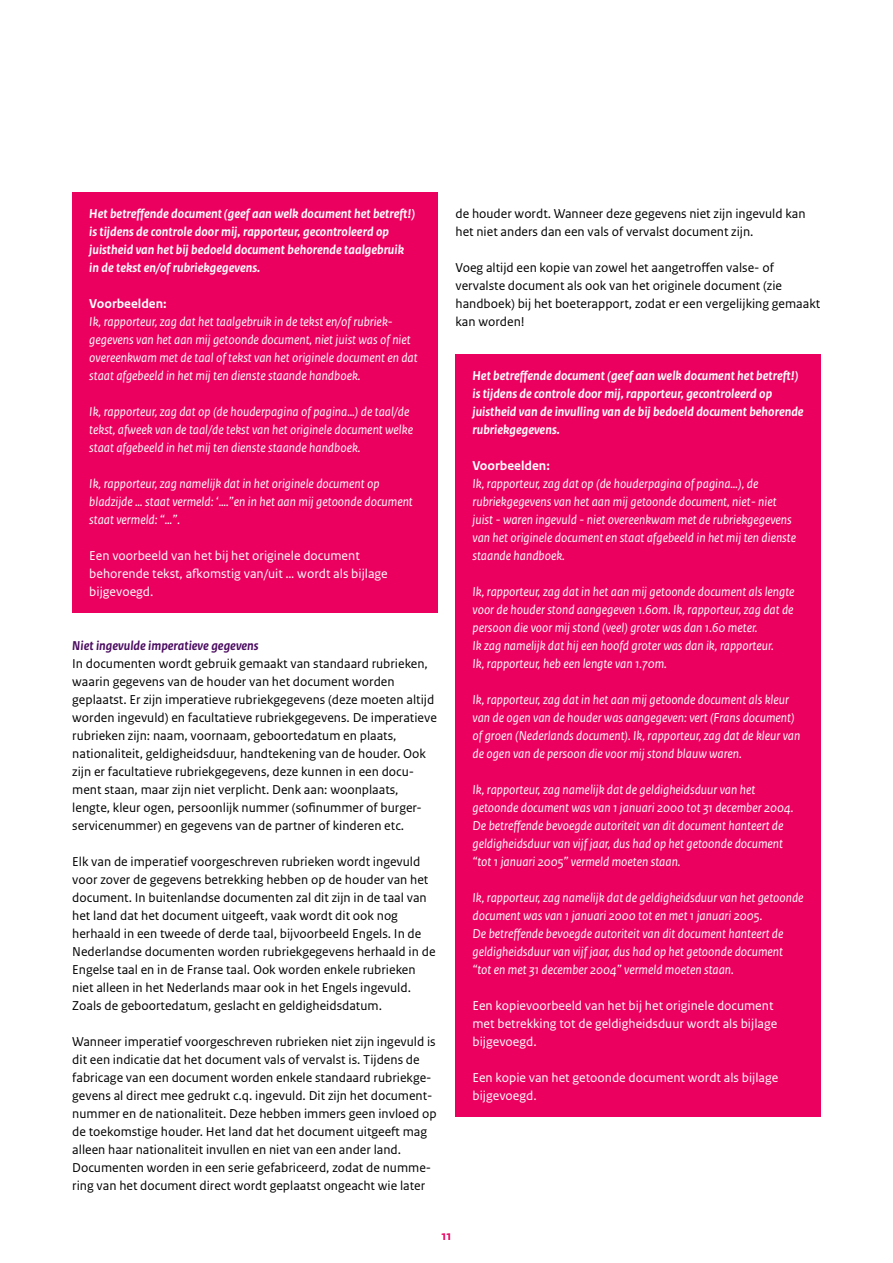
<style>
.page{position:relative;width:893px;height:1263px;background:#fff}
.page>*{position:absolute;margin:0;border:0;box-sizing:border-box;transform-origin:0 0}
.P_Kader_Blok_Kop_spacebefore_4mm{font:italic 13.5px/18px "Rijksoverheid Sans Text";color:#fff}
.P_Broodtekst_Sans_Witruimte{font:13.5px/18px "Rijksoverheid Sans Text";color:#000}
.P_Broodtekst_Sans{font:13.5px/18px "Rijksoverheid Sans Text";color:#000}
.P_Kader_Blok_Kop{font:italic 700 13.5px/18px "Rijksoverheid Sans Text";color:#fff}
.P_Kader_Blok_Kop_spacebefore_4mm-2{font:13.5px/18px "Rijksoverheid Sans Text";color:#fff}
.P_Tussenkop_Sans{font:italic 700 13.5px "Rijksoverheid Sans Text";color:#4b0c61}
.t1{font:700 13.5px "Rijksoverheid Sans Text";color:#ec005f}
.s1{font-weight:700;font-style:normal}
</style>
<div class="page">
<div style="left:72px;top:192px;width:365px;height:97px;background:#ec005f"></div>
<div style="left:72px;top:282px;width:365px;height:331px;background:#ec005f"></div>
<div style="left:455px;top:354px;width:366px;height:97px;background:#ec005f"></div>
<div style="left:455px;top:444px;width:366px;height:673px;background:#ec005f"></div>
<p class="P_Kader_Blok_Kop" style="left:89px;top:205px;width:327px">Het betreffende document (geef aan welk document het betreft!) is tijdens de controle door mij, rapporteur, gecontroleerd op juistheid van het bij bedoeld document behorende taalgebruik in de tekst en/of rubriekgegevens.</p>
<p class="P_Kader_Blok_Kop_spacebefore_4mm" style="left:89px;top:295px;width:330px"><span class="s1">Voorbeelden:<br></span>Ik, rapporteur, zag dat het taalgebruik in de tekst en/of rubriek&shy;gegevens van het aan mij getoonde document, niet juist was of niet overeenkwam met de taal of tekst van het originele document en dat staat afgebeeld in het mij ten dienste staande handboek.</p>
<p class="P_Kader_Blok_Kop_spacebefore_4mm" style="left:89px;top:403px;width:325px">Ik, rapporteur, zag dat op (de houderpagina of pagina…) de taal/de tekst, afweek van de taal/de tekst van het originele document welke staat afgebeeld in het mij ten dienste staande handboek.</p>
<p class="P_Kader_Blok_Kop_spacebefore_4mm" style="left:89px;top:475px;width:325px">Ik, rapporteur, zag namelijk dat in het originele document op bladzijde … staat vermeld: ‘….”en in het aan mij getoonde document staat vermeld: “…”.</p>
<p class="P_Kader_Blok_Kop_spacebefore_4mm-2" style="left:89px;top:547px;width:300px">Een voorbeeld van het bij het originele document behorende tekst, afkomstig van/uit … wordt als bijlage bijgevoegd.</p>
<p class="P_Tussenkop_Sans" style="left:72px;top:638px;width:188px">Niet ingevulde imperatieve gegevens</p>
<p class="P_Broodtekst_Sans" style="left:72px;top:655px;width:366px">In documenten wordt gebruik gemaakt van standaard rubrieken, waarin gegevens van de houder van het document worden geplaatst. Er zijn imperatieve rubriekgegevens (deze moeten altijd worden ingevuld) en facultatieve rubriekgegevens. De imperatieve rubrieken zijn: naam, voornaam, geboortedatum en plaats, nationaliteit, geldigheidsduur, handtekening van de houder. Ook zijn er facultatieve rubriekgegevens, deze kunnen in een docu&shy;ment staan, maar zijn niet verplicht. Denk aan: woonplaats, lengte, kleur ogen, persoonlijk nummer (sofinummer of burger&shy;servicenummer) en gegevens van de partner of kinderen etc.</p>
<p class="P_Broodtekst_Sans_Witruimte" style="left:72px;top:853px;width:365px">Elk van de imperatief voorgeschreven rubrieken wordt ingevuld voor zover de gegevens betrekking hebben op de houder van het document. In buitenlandse documenten zal dit zijn in de taal van het land dat het document uitgeeft, vaak wordt dit ook nog herhaald in een tweede of derde taal, bijvoorbeeld Engels. In de Nederlandse documenten worden rubriekgegevens herhaald in de Engelse taal en in de Franse taal. Ook worden enkele rubrieken niet alleen in het Nederlands maar ook in het Engels ingevuld.<br>Zoals de geboortedatum, geslacht en geldigheidsdatum.</p>
<p class="P_Broodtekst_Sans_Witruimte" style="left:72px;top:1033px;width:366px">Wanneer imperatief voorgeschreven rubrieken niet zijn ingevuld is dit een indicatie dat het document vals of vervalst is. Tijdens de fabricage van een document worden enkele standaard rubriekge&shy;gevens al direct mee gedrukt c.q. ingevuld. Dit zijn het document&shy;nummer en de nationaliteit. Deze hebben immers geen invloed op de toekomstige houder. Het land dat het document uitgeeft mag alleen haar nationaliteit invullen en niet van een ander land.<br>Documenten worden in een serie gefabriceerd, zodat de numme&shy;ring van het document direct wordt geplaatst ongeacht wie later</p>
<p class="P_Broodtekst_Sans_Witruimte" style="left:455px;top:205px;width:352px">de houder wordt. Wanneer deze gegevens niet zijn ingevuld kan het niet anders dan een vals of vervalst document zijn.</p>
<p class="P_Broodtekst_Sans_Witruimte" style="left:455px;top:259px;width:366px">Voeg altijd een kopie van zowel het aangetroffen valse- of vervalste document als ook van het originele document (zie handboek) bij het boeterapport, zodat er een vergelijking gemaakt kan worden!</p>
<p class="P_Kader_Blok_Kop" style="left:472px;top:367px;width:333px">Het betreffende document (geef aan welk document het betreft!) is tijdens de controle door mij, rapporteur, gecontroleerd op juistheid van de invulling van de bij bedoeld document behorende rubriekgegevens.</p>
<p class="P_Kader_Blok_Kop_spacebefore_4mm" style="left:472px;top:457px;width:325px"><span class="s1">Voorbeelden:<br></span>Ik, rapporteur, zag dat op (de houderpagina of pagina…), de rubriekgegevens van het aan mij getoonde document, niet- niet juist - waren ingevuld - niet overeenkwam met de rubriekgegevens van het originele document en staat afgebeeld in het mij ten dienste staande handboek.</p>
<p class="P_Kader_Blok_Kop_spacebefore_4mm" style="left:472px;top:583px;width:324px">Ik, rapporteur, zag dat in het aan mij getoonde document als lengte voor de houder stond aangegeven 1.60m. Ik, rapporteur, zag dat de persoon die voor mij stond (veel) groter was dan 1.60 meter.<br>Ik zag namelijk dat hij een hoofd groter was dan ik, rapporteur.<br>Ik, rapporteur, heb een lengte van 1.70m.</p>
<p class="P_Kader_Blok_Kop_spacebefore_4mm" style="left:472px;top:691px;width:329px">Ik, rapporteur, zag dat in het aan mij getoonde document als kleur van de ogen van de houder was aangegeven: vert (Frans document) of groen (Nederlands document). Ik, rapporteur, zag dat de kleur van de ogen van de persoon die voor mij stond blauw waren.</p>
<p class="P_Kader_Blok_Kop_spacebefore_4mm" style="left:472px;top:781px;width:322px">Ik, rapporteur, zag namelijk dat de geldigheidsduur van het getoonde document was van 1 januari 2000 tot 31 december 2004.<br>De betreffende bevoegde autoriteit van dit document hanteert de geldigheidsduur van vijf jaar, dus had op het getoonde document “tot 1 januari 2005” vermeld moeten staan.</p>
<p class="P_Kader_Blok_Kop_spacebefore_4mm" style="left:472px;top:889px;width:333px">Ik, rapporteur, zag namelijk dat de geldigheidsduur van het getoonde document was van 1 januari 2000 tot en met 1 januari 2005.<br>De betreffende bevoegde autoriteit van dit document hanteert de geldigheidsduur van vijf jaar, dus had op het getoonde document “tot en met 31 december 2004” vermeld moeten staan.</p>
<p class="P_Kader_Blok_Kop_spacebefore_4mm-2" style="left:472px;top:997px;width:306px">Een kopievoorbeeld van het bij het originele document met betrekking tot de geldigheidsduur wordt als bijlage bijgevoegd.</p>
<p class="P_Kader_Blok_Kop_spacebefore_4mm-2" style="left:472px;top:1069px;width:307px">Een kopie van het getoonde document wordt als bijlage bijgevoegd.</p>
<p class="t1" style="left:441px;top:1228px;width:12px">11</p>
</div>
